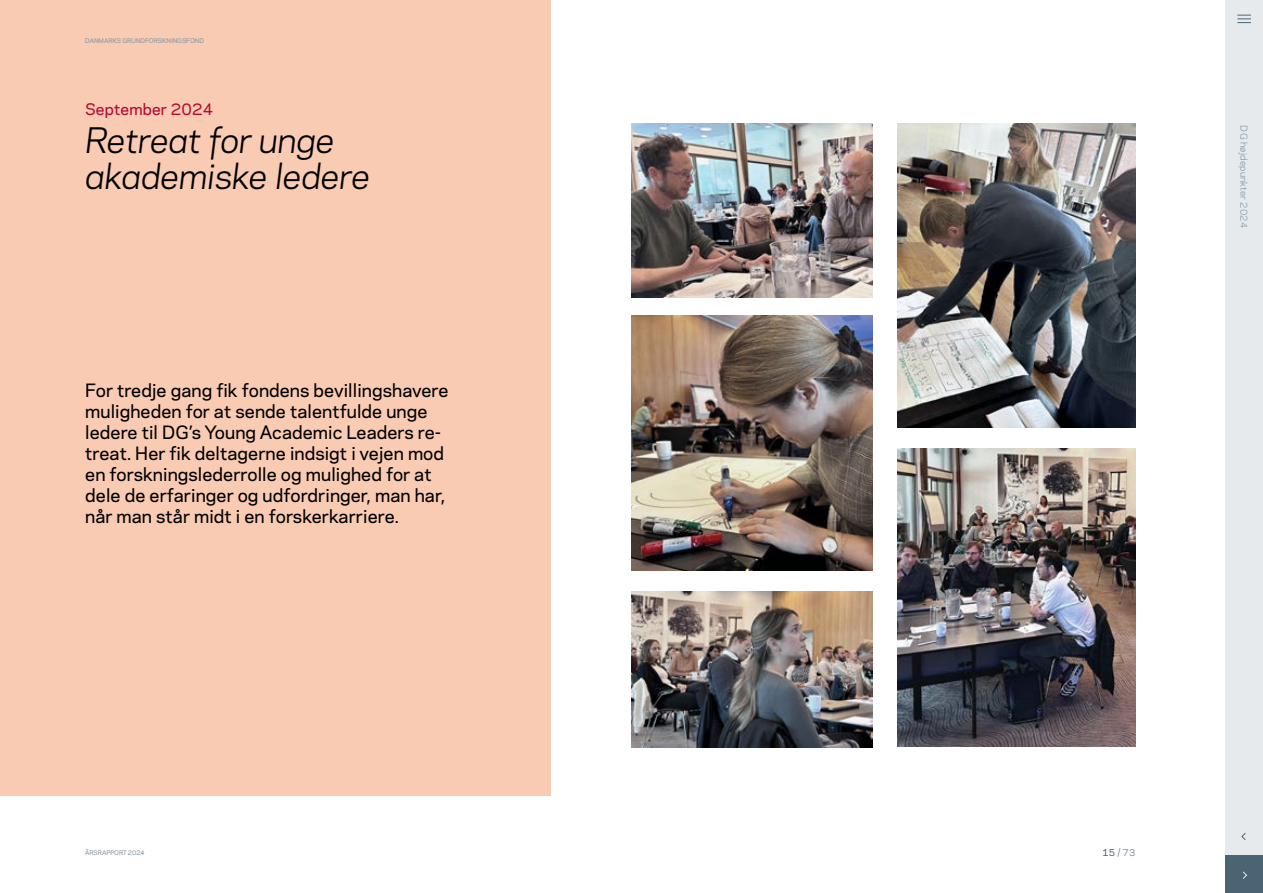
<style>
.page{position:relative;width:1263px;height:893px;background:#fff}
.page>*{position:absolute;margin:0;border:0;box-sizing:border-box;transform-origin:0 0}
.H2_bi20_24{font:italic 33px/36px "Galaxie Polaris";letter-spacing:-.01em;color:#000}
.Stor_brød{font:500 17.25px/21px "Galaxie Polaris";letter-spacing:.005em;color:#000}
.H3_b10_13_AC{font:500 15px "Galaxie Polaris";letter-spacing:.01em;color:#b40931}
.t1{font:9px "Galaxie Polaris";letter-spacing:.02em;color:#8296a5}
.t2{font:500 9px "Galaxie Polaris";color:#8296a5}
.t3{font:500 6px "Galaxie Polaris";color:#8296a5}
.s1{color:#4b6473}
</style>
<div class="page">
<div style="left:0;top:0;width:551px;height:795px;background:#f9cbb3"></div>
<img style="left:631px;top:123px;width:242px;height:175px">
<img style="left:897px;top:123px;width:238px;height:304px">
<img style="left:631px;top:316px;width:242px;height:254px">
<img style="left:897px;top:449px;width:238px;height:298px">
<img style="left:631px;top:591px;width:242px;height:156px">
<div style="left:1225px;top:0;width:38px;height:893px;background:#e6eaed"></div>
<div style="left:1225px;top:855px;width:38px;height:38px;background:#4b6473"></div>
<svg style="left:1237px;top:15px;width:14px;height:8px"></svg>
<svg style="left:1241px;top:833px;width:5px;height:7px"></svg>
<svg style="left:1243px;top:871px;width:4px;height:8px"></svg>
<p class="t3" style="left:85px;top:36px;width:120px">DANMARKS GRUNDFORSKNINGSFOND</p>
<p class="H3_b10_13_AC" style="left:85px;top:98px;width:130px">September 2024</p>
<p class="H2_bi20_24" style="left:85px;top:120px;width:286px">Retreat for unge akademiske ledere</p>
<p class="Stor_brød" style="left:85px;top:379px;width:365px">For tredje gang fik fondens bevillingshavere muligheden for at sende talentfulde unge ledere til DG’s Young Academic Leaders re&shy;treat. Her fik deltagerne indsigt i vejen mod en forskningslederrolle og mulighed for at dele de erfaringer og udfordringer, man har, når man står midt i en forskerkarriere.</p>
<p class="t1" style="left:1251px;top:125px;width:104px;rotate:90deg">DG højdepunkter 2024</p>
<p class="t3" style="left:85px;top:848px;width:61px">ÅRSRAPPORT 2024</p>
<p class="t2" style="left:1102px;top:846px;width:35px"><span class="s1">15</span> / 73</p>
</div>
